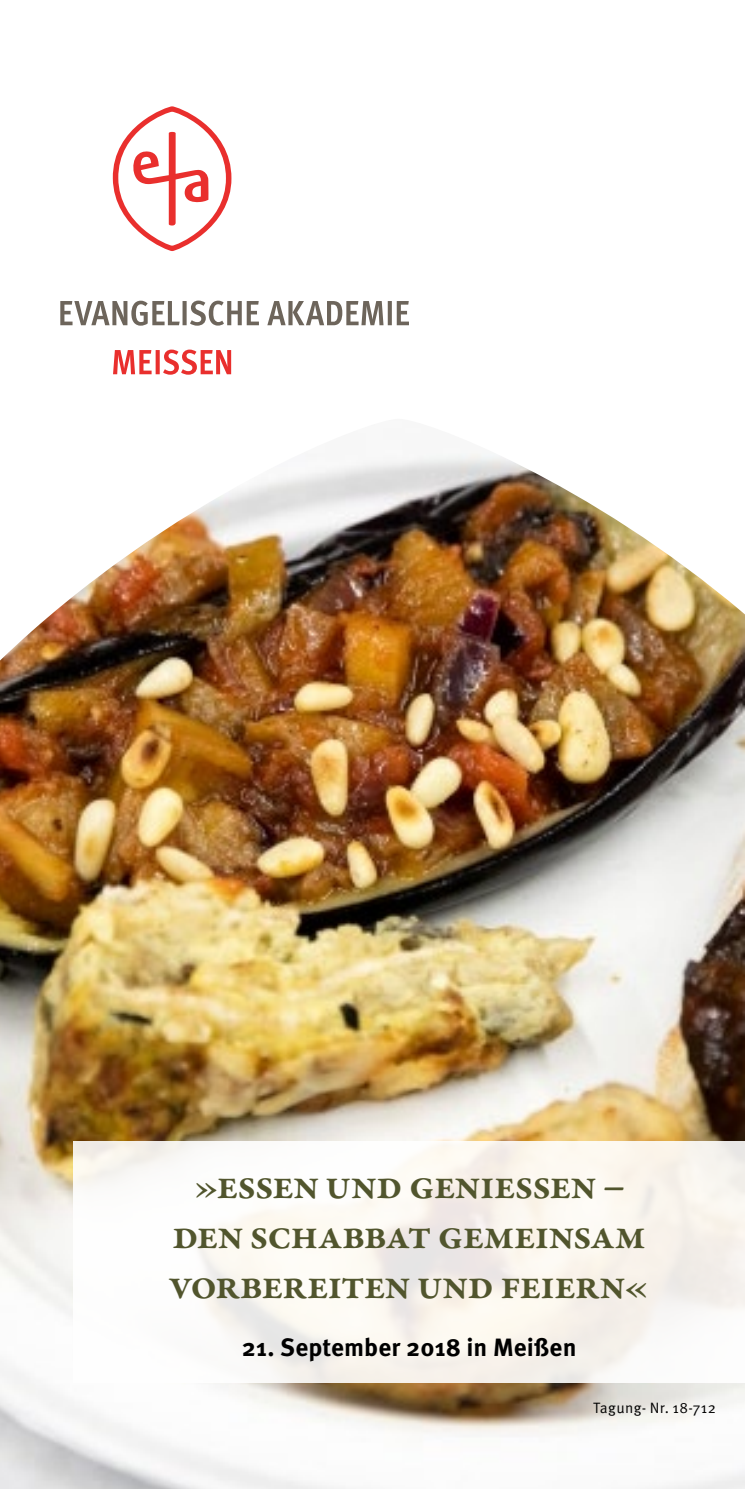
<style>
.page{position:relative;width:745px;height:1489px;background:#fff}
.page>*{position:absolute;margin:0;border:0;box-sizing:border-box;transform-origin:0 0}
.t1{font:600 42.5px/50px "Garamond Premr Pro";letter-spacing:-.025em;color:#51552d;text-align:center}
.t2{font:700 25px "Meta OT";letter-spacing:.005em;color:#000}
.t3{font:15px "Meta OT";letter-spacing:.025em;color:#000}
.s1{font-size:40px}
</style>
<div class="page">
<img style="left:0;top:453px;width:744px;height:1035px">
<svg style="left:113px;top:349px;width:118px;height:25px"></svg>
<svg style="left:60px;top:300px;width:348px;height:26px"></svg>
<svg style="left:112px;top:106px;width:119px;height:145px"></svg>
<svg style="left:73px;top:1140px;width:671px;height:242px;fill:#fbf8f1"></svg>
<p class="t1" style="left:168px;top:1160px;width:482px"><span class="s1">»</span>Essen und Geniessen –<br>Den Schabbat gemeinsam vorbereiten und feiern<span class="s1">«</span></p>
<p class="t2" style="left:242px;top:1331px;width:336px">21. September 2018 in Meißen</p>
<p class="t3" style="left:593px;top:1398px;width:124px">Tagung- Nr. 18-712</p>
</div>
